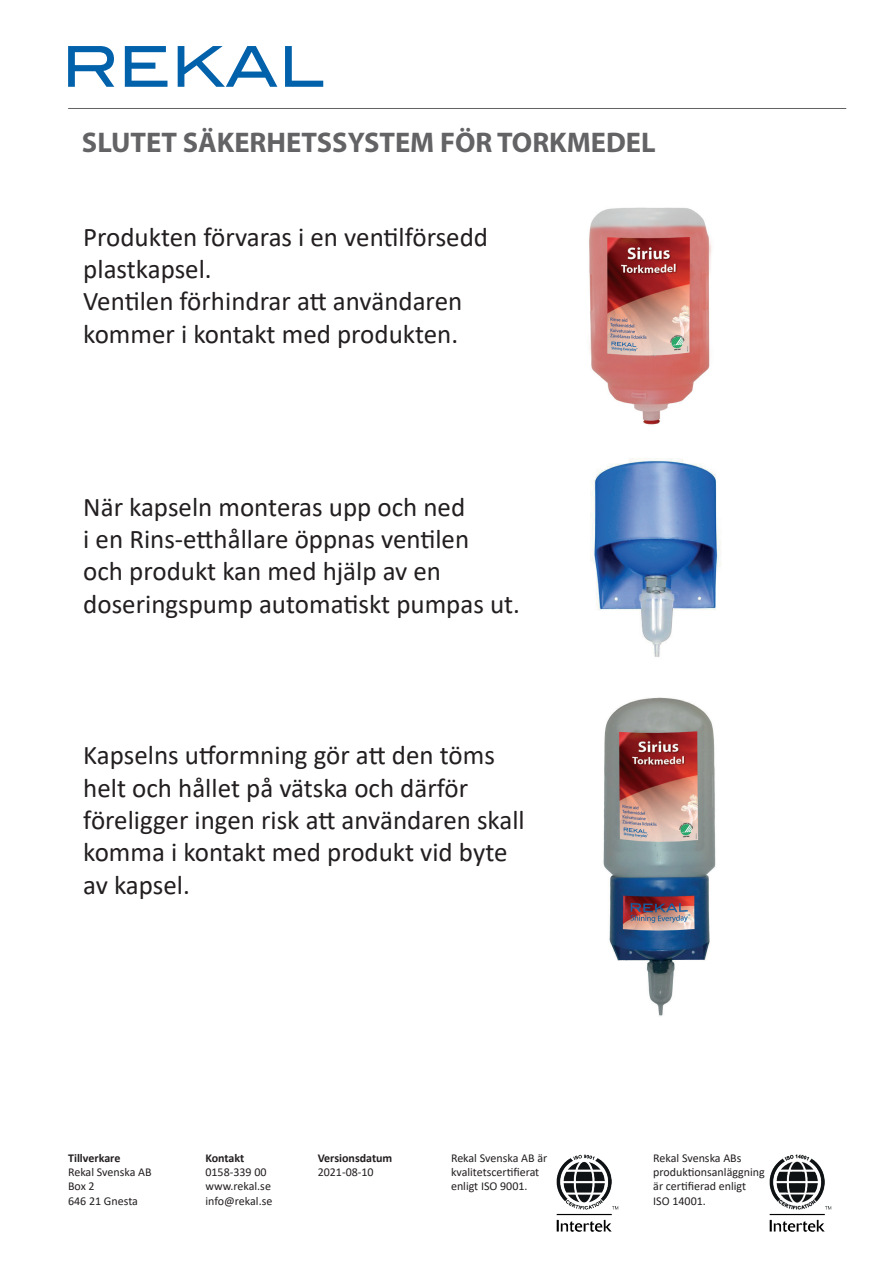
<style>
.page{position:relative;width:893px;height:1263px;background:#fff}
.page>*{position:absolute;margin:0;border:0;box-sizing:border-box;transform-origin:0 0}
.t1{font:700 28.5px "Myriad Pro";color:#636366}
.t2{font:27px/32.4px "Calibri";color:#231f20}
.t3{font:12px/14.4px "Calibri";color:#231f20}
.t4{font:700 12px "Calibri";color:#231f20}
</style>
<div class="page">
<img style="left:603px;top:697px;width:113px;height:319px">
<img style="left:589px;top:207px;width:123px;height:218px">
<hr style="left:68px;top:108px;width:778px;height:1px;background:#636366">
<img style="left:590px;top:459px;width:131px;height:198px">
<svg style="left:68px;top:46px;width:46px;height:41px"></svg>
<svg style="left:125px;top:46px;width:42px;height:41px"></svg>
<svg style="left:178px;top:46px;width:99px;height:41px"></svg>
<svg style="left:285px;top:46px;width:38px;height:41px"></svg>
<img style="left:769px;top:1154px;width:63px;height:78px">
<img style="left:556px;top:1154px;width:63px;height:78px">
<p class="t1" style="left:82px;top:123px;width:575px">SLUTET SÄKERHETSSYSTEM FÖR TORKMEDEL</p>
<p class="t2" style="left:83px;top:220px;width:406px">Produkten förvaras i en ventilförsedd plastkapsel.<br>Ventilen förhindrar att användaren kommer i kontakt med produkten.</p>
<p class="t2" style="left:83px;top:490px;width:438px">När kapseln monteras upp och ned<br>i en Rins-etthållare öppnas ventilen<br>och produkt kan med hjälp av en doseringspump automatiskt pumpas ut.</p>
<p class="t2" style="left:83px;top:738px;width:443px">Kapselns utformning gör att den töms helt och hållet på vätska och därför föreligger ingen risk att användaren skall komma i kontakt med produkt vid byte av kapsel.</p>
<p class="t4" style="left:68px;top:1149px;width:54px">Tillverkare</p>
<p class="t3" style="left:68px;top:1164px;width:85px">Rekal Svenska AB<br>Box 2<br>646 21 Gnesta</p>
<p class="t4" style="left:205px;top:1149px;width:40px">Kontakt</p>
<p class="t3" style="left:205px;top:1164px;width:68px">0158-339 00 www.rekal.se info@rekal.se</p>
<p class="t4" style="left:318px;top:1149px;width:76px">Versionsdatum</p>
<p class="t3" style="left:318px;top:1164px;width:58px">2021-08-10</p>
<p class="t3" style="left:451px;top:1150px;width:98px">Rekal Svenska AB är kvalitetscertifierat enligt ISO 9001.</p>
<p class="t3" style="left:653px;top:1150px;width:113px">Rekal Svenska ABs produktionsanläggning är certifierad enligt<br>ISO 14001.</p>
</div>
